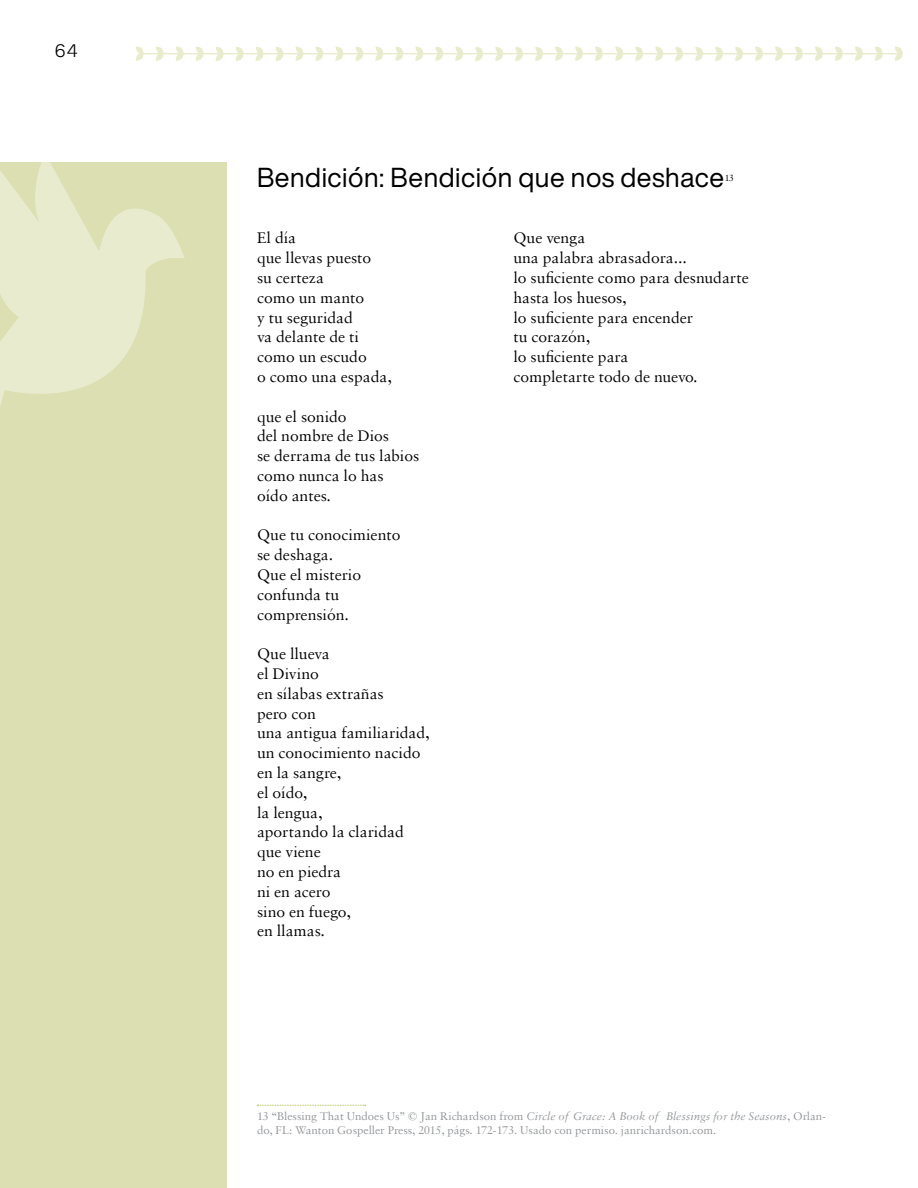
<style>
.page{position:relative;width:918px;height:1188px;background:#fff}
.page>*{position:absolute;margin:0;border:0;box-sizing:border-box;transform-origin:0 0}
.t1{font:27px "Helvetica Now Display";letter-spacing:.02em;color:#000}
.t2{font:16.5px/19.8px "Sabon";color:#000}
.t3{font:300 16.5px "Helvetica Now Micro";color:#000}
.t4{font:12px/14.4px "Sabon";color:#939598}
.t5{font:9.6px "Sabon";color:#000}
.s1{font-style:italic}
</style>
<div class="page">
<svg style="left:136px;top:46px;width:767px;height:15px"></svg>
<div style="left:0;top:162px;width:227px;height:1026px;background:#dbdfb1"></div>
<svg style="left:0;top:162px;width:185px;height:244px;fill:#e8ebce"></svg>
<svg style="left:257px;top:1105px;width:109px;height:1px"></svg>
<p class="t3" style="left:54px;top:38px;width:26px">64</p>
<h1 class="t1" style="left:257px;top:158px;width:469px">Bendición: Bendición que nos deshace</h1>
<p class="t5" style="left:725px;top:172px;width:11px">13</p>
<p class="t2" style="left:257px;top:228px;width:136px">El día<br>que llevas puesto<br>su certeza<br>como un manto<br>y tu seguridad<br>va delante de ti como un escudo<br>o como una espada,</p>
<p class="t2" style="left:257px;top:406px;width:164px">que el sonido<br>del nombre de Dios<br>se derrama de tus labios como nunca lo has<br>oído antes.</p>
<p class="t2" style="left:257px;top:525px;width:145px">Que tu conocimiento se deshaga.<br>Que el misterio confunda tu comprensión.</p>
<p class="t2" style="left:257px;top:644px;width:174px">Que llueva<br>el Divino<br>en sílabas extrañas<br>pero con<br>una antigua familiaridad, un conocimiento nacido en la sangre,<br>el oído,<br>la lengua,<br>aportando la claridad que viene<br>no en piedra<br>ni en acero<br>sino en fuego,<br>en llamas.</p>
<p class="t2" style="left:513px;top:228px;width:237px">Que venga<br>una palabra abrasadora...<br>lo suficiente como para desnudarte hasta los huesos,<br>lo suficiente para encender<br>tu corazón,<br>lo suficiente para<br>completarte todo de nuevo.</p>
<p class="t4" style="left:257px;top:1108px;width:571px">13 “Blessing That Undoes Us” © Jan Richardson from <span class="s1">Circle of Grace: A Book of Blessings for the Seasons</span>, Orlan&shy;do, FL: Wanton Gospeller Press, 2015, págs. 172-173. Usado con permiso. janrichardson.com.</p>
</div>
